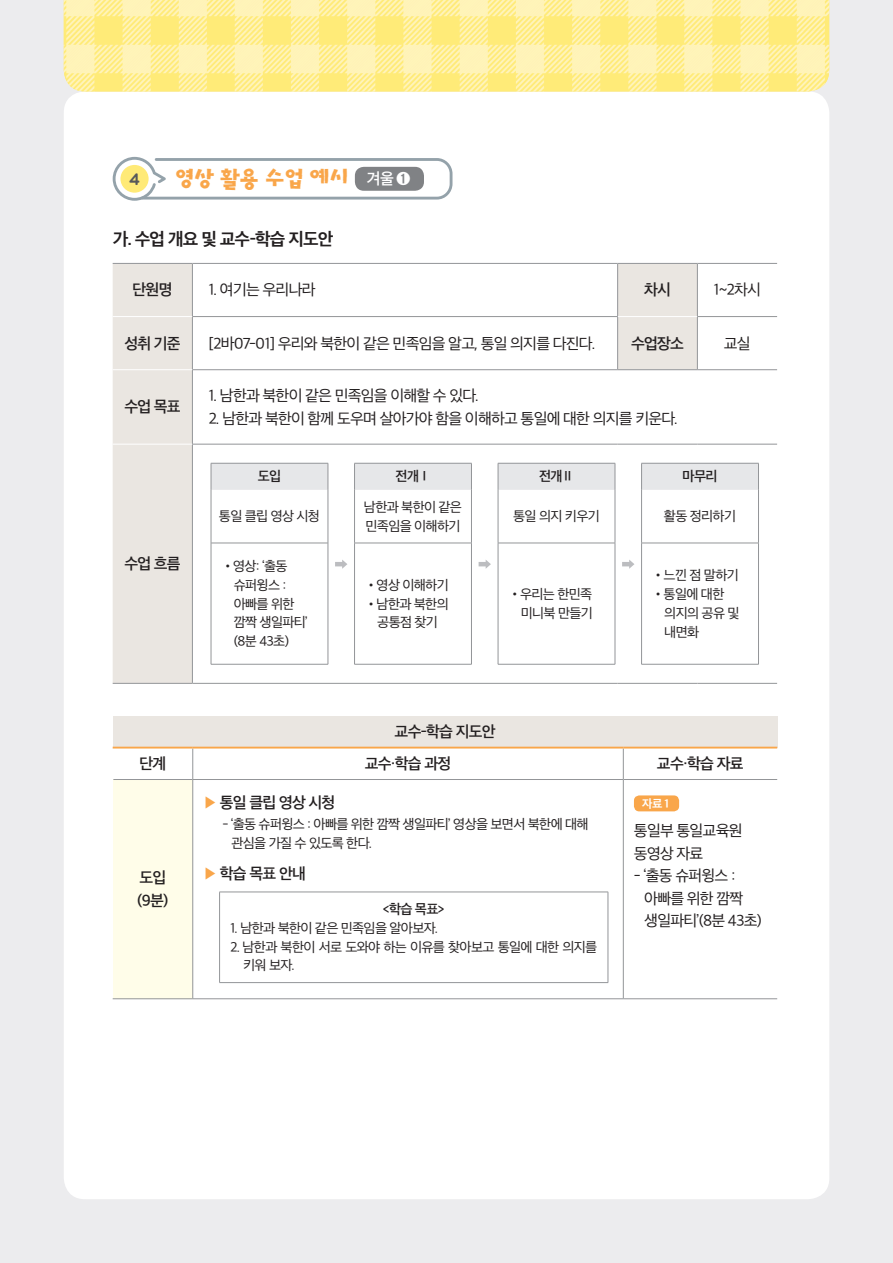
<style>
.page{position:relative;width:893px;height:1263px;background:#ececee}
.page>*{position:absolute;margin:0;border:0;box-sizing:border-box;transform-origin:0 0}
.t1{font:22.5px "SD Sogeum c Bd";letter-spacing:-.05em;color:#f9a64a}
.t2{font:16.8px "SD Gothic Neoa g Bd";letter-spacing:-.05em;color:#231f20}
.t3{font:16.8px "Multicolore";color:#57585a}
.t4{font:15px/22.5px "SD Gothic Neoa d Rg";letter-spacing:-.05em;color:#231f20}
.t5{font:15px/22.5px "SD Gothic Neoa f Sm";letter-spacing:-.05em;color:#231f20}
.t6{font:13.2px/18.8px "SD Gothic Neoa d Rg";letter-spacing:-.05em;color:#231f20}
.t7{font:13.2px "SD Gothic Neoa f Sm";letter-spacing:-.05em;color:#231f20}
.t8{font:11.25px "SD Gothic Neoa g Bd";color:#fff}
.s1{font-family:"SD Gothic Neoa f Sm";font-size:15px;color:#fff}
.s2{color:#f9a64a}
</style>
<div class="page">
<div style="left:64px;top:91px;width:765px;height:1108px;background:#fff;border-radius:21px"></div>
<img style="left:64px;top:0;width:765px;height:91px">
<svg style="left:113px;top:157px;width:339px;height:44px"></svg>
<div style="left:120px;top:165px;width:29px;height:28px;background:#ffea77;border-radius:14px"></div>
<div style="left:355px;top:167px;width:69px;height:24px;background:#808285;border-radius:9px"></div>
<svg style="left:113px;top:264px;width:584px;height:419px"></svg>
<hr style="left:192px;top:264px;width:1px;height:52px;background:#939598">
<hr style="left:617px;top:264px;width:1px;height:52px;background:#939598">
<hr style="left:697px;top:264px;width:1px;height:52px;background:#939598">
<hr style="left:192px;top:316px;width:426px;height:1px;background:#939598">
<hr style="left:192px;top:317px;width:1px;height:52px;background:#939598">
<hr style="left:617px;top:317px;width:1px;height:52px;background:#939598">
<hr style="left:697px;top:316px;width:80px;height:1px;background:#939598">
<hr style="left:697px;top:317px;width:1px;height:52px;background:#939598">
<hr style="left:192px;top:369px;width:426px;height:1px;background:#939598">
<hr style="left:192px;top:370px;width:1px;height:74px;background:#939598">
<hr style="left:618px;top:369px;width:79px;height:1px;background:#939598">
<hr style="left:697px;top:369px;width:80px;height:1px;background:#939598">
<hr style="left:192px;top:444px;width:426px;height:1px;background:#939598">
<hr style="left:192px;top:444px;width:1px;height:239px;background:#939598">
<hr style="left:618px;top:444px;width:79px;height:1px;background:#939598">
<hr style="left:697px;top:444px;width:80px;height:1px;background:#939598">
<hr style="left:113px;top:316px;width:79px;height:1px;background:#fff">
<hr style="left:113px;top:369px;width:79px;height:1px;background:#fff">
<hr style="left:113px;top:444px;width:79px;height:1px;background:#fff">
<hr style="left:618px;top:316px;width:79px;height:1px;background:#fff">
<hr style="left:113px;top:263px;width:79px;height:1px;background:#939598">
<hr style="left:192px;top:263px;width:426px;height:1px;background:#939598">
<hr style="left:618px;top:263px;width:79px;height:1px;background:#939598">
<hr style="left:697px;top:263px;width:80px;height:1px;background:#939598">
<hr style="left:113px;top:683px;width:79px;height:1px;background:#939598">
<hr style="left:192px;top:683px;width:426px;height:1px;background:#939598">
<hr style="left:618px;top:683px;width:79px;height:1px;background:#939598">
<hr style="left:697px;top:683px;width:80px;height:1px;background:#939598">
<hr style="left:211px;top:664px;width:117px;height:1px;background:#939598">
<hr style="left:354px;top:664px;width:118px;height:1px;background:#939598">
<hr style="left:498px;top:664px;width:117px;height:1px;background:#939598">
<hr style="left:641px;top:664px;width:118px;height:1px;background:#939598">
<svg style="left:211px;top:463px;width:548px;height:201px"></svg>
<div style="left:113px;top:716px;width:664px;height:32px;background:#eae6e1"></div>
<div style="left:113px;top:779px;width:80px;height:220px;background:#fffde9"></div>
<hr style="left:192px;top:748px;width:1px;height:31px;background:#939598">
<hr style="left:623px;top:748px;width:1px;height:31px;background:#939598">
<hr style="left:192px;top:780px;width:1px;height:218px;background:#939598">
<hr style="left:623px;top:780px;width:1px;height:218px;background:#939598">
<hr style="left:113px;top:998px;width:80px;height:1px;background:#939598">
<hr style="left:193px;top:998px;width:430px;height:1px;background:#939598">
<hr style="left:623px;top:998px;width:154px;height:1px;background:#939598">
<hr style="left:113px;top:747px;width:80px;height:1px;background:#f9a64a">
<hr style="left:193px;top:747px;width:430px;height:1px;background:#f9a64a">
<hr style="left:623px;top:747px;width:154px;height:1px;background:#f9a64a">
<hr style="left:113px;top:779px;width:80px;height:1px;background:#939598">
<hr style="left:193px;top:779px;width:430px;height:1px;background:#939598">
<hr style="left:623px;top:779px;width:154px;height:1px;background:#939598">
<hr style="left:219px;top:892px;width:389px;height:1px;background:#939598">
<hr style="left:219px;top:892px;width:1px;height:90px;background:#939598">
<hr style="left:608px;top:892px;width:1px;height:90px;background:#939598">
<hr style="left:219px;top:982px;width:389px;height:1px;background:#939598">
<div style="left:634px;top:795px;width:45px;height:16px;background:#f9a64a;border-radius:5px"></div>
<p class="t3" style="left:129px;top:169px;width:12px">4</p>
<h1 class="t1" style="left:175px;top:167px;width:237px">영상 활용 수업 예시 <span class="s1">겨울 ➊</span></h1>
<p class="t2" style="left:113px;top:230px;width:222px">가. 수업 개요 및 교수-학습 지도안</p>
<p class="t5" style="left:133px;top:279px;width:41px">단원명</p>
<p class="t4" style="left:208px;top:279px;width:109px">1. 여기는 우리나라</p>
<p class="t5" style="left:644px;top:279px;width:28px">차시</p>
<p class="t4" style="left:713px;top:279px;width:49px">1~2차시</p>
<p class="t5" style="left:124px;top:332px;width:58px">성취 기준</p>
<p class="t4" style="left:208px;top:332px;width:389px">[2바07-01] 우리와 북한이 같은 민족임을 알고, 통일 의지를 다진다.</p>
<p class="t5" style="left:631px;top:332px;width:54px">수업장소</p>
<p class="t4" style="left:724px;top:332px;width:28px">교실</p>
<p class="t5" style="left:124px;top:396px;width:58px">수업 목표</p>
<p class="t5" style="left:124px;top:552px;width:58px">수업 흐름</p>
<p class="t4" style="left:208px;top:384px;width:272px">1. 남한과 북한이 같은 민족임을 이해할 수 있다.</p>
<p class="t4" style="left:208px;top:407px;width:471px">2. 남한과 북한이 함께 도우며 살아가야 함을 이해하고 통일에 대한 의지를 키운다.</p>
<p class="t7" style="left:258px;top:470px;width:25px">도입</p>
<p class="t7" style="left:396px;top:470px;width:36px">전개Ⅰ</p>
<p class="t7" style="left:539px;top:470px;width:36px">전개Ⅱ</p>
<p class="t7" style="left:683px;top:470px;width:36px">마무리</p>
<p class="t6" style="left:219px;top:507px;width:103px">통일 클립 영상 시청</p>
<p class="t6" style="left:364px;top:498px;width:100px">남한과 북한이 같은 민족임을 이해하기</p>
<p class="t6" style="left:513px;top:507px;width:88px">통일 의지 키우기</p>
<p class="t6" style="left:664px;top:507px;width:74px">활동 정리하기</p>
<p class="t6" style="left:234px;top:557px;width:76px;text-indent:-12px">•영상: ‘출동 슈퍼윙스 : 아빠를 위한 깜짝 생일파티’ (8분 43초)</p>
<p class="t6" style="left:652px;top:566px;width:88px">•느낀 점 말하기</p>
<p class="t6" style="left:664px;top:585px;width:77px;text-indent:-12px">•통일에 대한 의지의 공유 및 내면화</p>
<p class="t6" style="left:365px;top:575px;width:85px">•영상 이해하기</p>
<p class="t6" style="left:365px;top:594px;width:85px;text-align:center">•남한과 북한의 공통점 찾기</p>
<p class="t6" style="left:509px;top:585px;width:86px;text-align:right">•우리는 한민족 미니북 만들기</p>
<p class="t5" style="left:395px;top:720px;width:102px">교수-학습 지도안</p>
<p class="t5" style="left:139px;top:752px;width:28px">단계</p>
<p class="t5" style="left:365px;top:752px;width:88px">교수·학습 과정</p>
<p class="t5" style="left:657px;top:752px;width:88px">교수·학습 자료</p>
<p class="t5" style="left:137px;top:867px;width:33px">도입 (9분)</p>
<p class="t5" style="left:203px;top:792px;width:134px"><span class="s2">▶</span> 통일 클립 영상 시청</p>
<p class="t6" style="left:231px;top:815px;width:359px;text-indent:-9px">- ‘출동 슈퍼윙스 : 아빠를 위한 깜짝 생일파티’ 영상을 보면서 북한에 대해 관심을 가질 수 있도록 한다.</p>
<p class="t5" style="left:203px;top:862px;width:104px"><span class="s2">▶</span> 학습 목표 안내</p>
<p class="t7" style="left:383px;top:902px;width:63px">&lt;학습 목표&gt;</p>
<p class="t6" style="left:230px;top:918px;width:210px">1. 남한과 북한이 같은 민족임을 알아보자.</p>
<p class="t6" style="left:243px;top:937px;width:356px;text-indent:-13px">2. 남한과 북한이 서로 도와야 하는 이유를 찾아보고 통일에 대한 의지를 키워 보자.</p>
<p class="t8" style="left:642px;top:798px;width:28px">자료 1</p>
<p class="t4" style="left:634px;top:819px;width:110px">통일부 통일교육원 동영상 자료</p>
<p class="t4" style="left:644px;top:864px;width:119px;text-indent:-10px">- ‘출동 슈퍼윙스 : 아빠를 위한 깜짝 생일파티’(8분 43초)</p>
</div>
